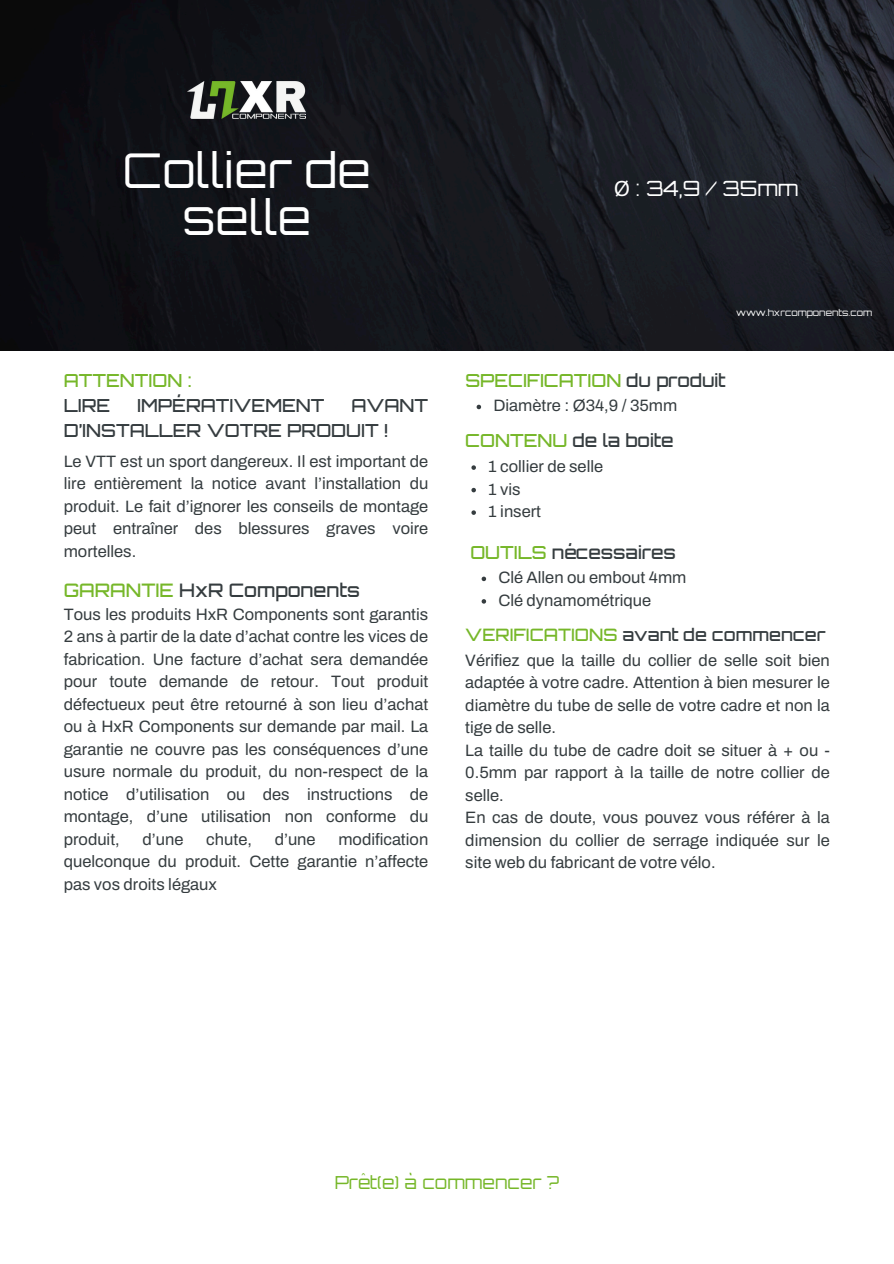
<style>
.page{position:relative;width:894px;height:1264px;background:#fff}
.page>*{position:absolute;margin:0;border:0;box-sizing:border-box;transform-origin:0 0}
.t1{font:48px/47.2px "Orbitron";color:#fff;text-align:center}
.t2{font:21px "Orbitron";color:#fff}
.t3{font:500 18.6px "Orbitron";color:#353c3f}
.t4{font:500 18px/24.8px "Orbitron";color:#353c3f}
.t5{font:500 18px/24.8px "Orbitron";color:#76b729}
.t6{font:18px "Orbitron";color:#76b729}
.t7{font:500 17.1px "Orbitron";color:#353c3f}
.t8{font:16.5px/22.5px "Archivo";color:#353c3f;text-align:justify}
.t9{font:9.15px "Orbitron";color:#fff}
.s1{color:#353c3f}
.s2{color:#76b729}
.s3{font-family:"Noto Sans"}
</style>
<div class="page">
<img style="left:0;top:0;width:893px;height:350px">
<img style="left:188px;top:81px;width:118px;height:38px">
<svg style="left:476px;top:405px;width:5px;height:4px"></svg>
<svg style="left:471px;top:465px;width:5px;height:5px"></svg>
<svg style="left:471px;top:488px;width:5px;height:4px"></svg>
<svg style="left:471px;top:510px;width:5px;height:5px"></svg>
<svg style="left:481px;top:576px;width:5px;height:5px"></svg>
<svg style="left:481px;top:599px;width:5px;height:4px"></svg>
<p class="t1" style="left:123px;top:152px;width:249px">Collier de selle</p>
<h1 class="t5" style="left:64px;top:370px;width:129px">ATTENTION :<br><span class="s1">LIRE</span></h1>
<h1 class="t4" style="left:137px;top:395px;width:189px">IMPÉRATIVEMENT</h1>
<h1 class="t4" style="left:64px;top:395px;width:366px;text-indent:287px">AVANT<br>D’INSTALLER VOTRE PRODUIT !</h1>
<p class="t8" style="left:64px;top:450px;width:366px">Le VTT est un sport dangereux. Il est important de lire entièrement la notice avant l’installation du produit. Le fait d’ignorer les conseils de montage peut entraîner des blessures graves voire mortelles.</p>
<h6 class="t3" style="left:64px;top:582px;width:297px"><span class="s2">GARANTIE</span> HxR Components</h6>
<h4 class="t8" style="left:64px;top:603px;width:366px">Tous les produits HxR Components sont garantis 2 ans à partir de la date d’achat contre les vices de fabrication. Une facture d’achat sera demandée pour toute demande de retour. Tout produit défectueux peut être retourné à son lieu d’achat ou à HxR Components sur demande par mail. La garantie ne couvre pas les conséquences d’une usure normale du produit, du non-respect de la notice d’utilisation ou des instructions de montage, d’une utilisation non conforme du produit,</h4>
<h4 class="t8" style="left:64px;top:828px;width:366px;text-indent:274px">modification quelconque du produit. Cette garantie n’affecte pas vos droits légaux</h4>
<h4 class="t8" style="left:143px;top:828px;width:42px">d’une</h4>
<h4 class="t8" style="left:206px;top:828px;width:47px">chute,</h4>
<h4 class="t8" style="left:275px;top:828px;width:42px">d’une</h4>
<p class="t2" style="left:613px;top:180px;width:186px"><span class="s3">Ø</span> : 34,9 / 35mm</p>
<h4 class="t9" style="left:736px;top:309px;width:137px">www.hxrcomponents.com</h4>
<h2 class="t5" style="left:465px;top:370px;width:262px">SPECIFICATION <span class="s1">du produit</span></h2>
<h3 class="t8" style="left:493px;top:395px;width:185px">Diamètre : Ø34,9 / 35mm</h3>
<h6 class="t4" style="left:465px;top:430px;width:210px"><span class="s2">CONTENU</span> de la boite</h6>
<p class="t8" style="left:488px;top:455px;width:116px">1 collier de selle</p>
<p class="t8" style="left:488px;top:478px;width:34px">1 vis</p>
<p class="t8" style="left:488px;top:500px;width:54px">1 insert</p>
<h4 class="t4" style="left:470px;top:542px;width:207px"><span class="s2">OUTILS</span> nécessaires</h4>
<h4 class="t8" style="left:498px;top:566px;width:189px">Clé Allen ou embout 4mm</h4>
<p class="t8" style="left:498px;top:589px;width:154px">Clé dynamométrique</p>
<p class="t7" style="left:465px;top:628px;width:361px"><span class="s2">VERIFICATIONS</span> avant de commencer</p>
<h4 class="t8" style="left:465px;top:648px;width:366px;text-align:left">Vérifiez que la taille du collier de selle soit bien adaptée à votre cadre. Attention à bien mesurer le diamètre du tube de selle de votre cadre et non la tige de selle.<br>La taille du tube de cadre doit se situer à + ou - 0.5mm par rapport à la taille de notre collier de selle.<br>En cas de doute, vous pouvez vous référer à la dimension du collier de serrage indiquée sur le site web du fabricant de votre vélo.</h4>
<p class="t6" style="left:334px;top:1175px;width:226px">Prêt(e) à commencer ?</p>
</div>
